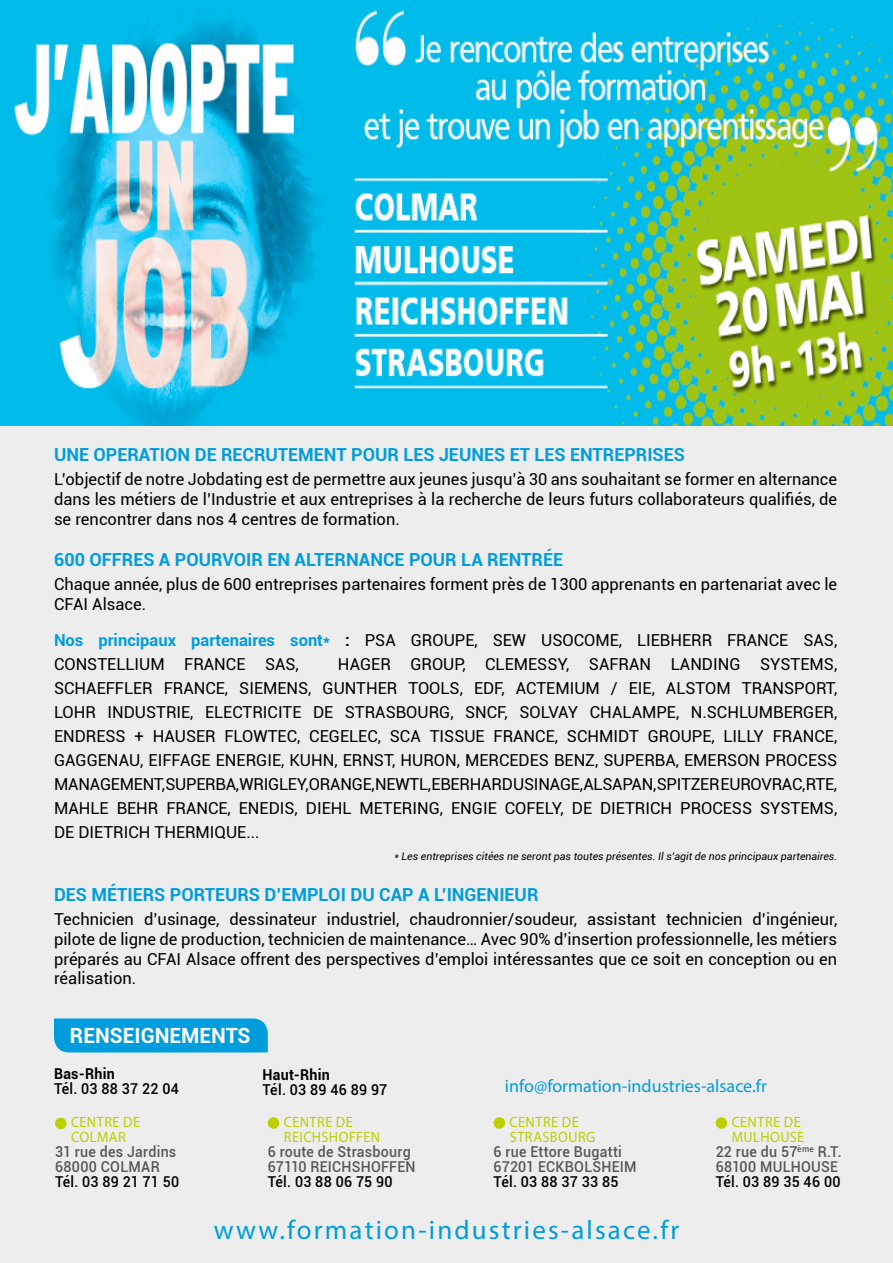
<style>
.page{position:relative;width:893px;height:1263px;background:#fff}
.page>*{position:absolute;margin:0;border:0;box-sizing:border-box;transform-origin:0 0}
.t1{font:27px "Myriad Pro";letter-spacing:.08em;color:#009ddc}
.t2{font:700 21px "Roboto";color:#fff}
.t3{font:700 18px "Roboto";color:#009ddc}
.t4{font:18px "Myriad Pro";color:#009ddc}
.t5{font:16.5px/24px "Roboto";color:#000;text-align:justify}
.t6{font:500 15px/15px "Roboto";letter-spacing:.02em;color:#575756;scale:.95 1}
.t7{font:500 15px "Roboto";letter-spacing:.015em;color:#000;scale:.95 1}
.t8{font:15px/15px "Myriad Pro";letter-spacing:.035em;color:#bccf00;scale:.95 1}
.t9{font:700 15px "Roboto";letter-spacing:.015em;color:#000;scale:.95 1}
.t10{font:italic 10.5px "Roboto";color:#000}
.s1{font-weight:700;color:#009ddc}
.s2{font-weight:700}
</style>
<div class="page">
<div style="left:0;top:425px;width:893px;height:838px;background:#ededed"></div>
<img style="left:0;top:0;width:893px;height:425px">
<div style="left:55px;top:1118px;width:12px;height:11px;background:#bccf00;border-radius:50%"></div>
<div style="left:494px;top:1117px;width:11px;height:12px;background:#bccf00;border-radius:50%"></div>
<div style="left:716px;top:1117px;width:11px;height:12px;background:#bccf00;border-radius:50%"></div>
<div style="left:268px;top:1117px;width:11px;height:12px;background:#bccf00;border-radius:50%"></div>
<div style="left:54px;top:1018px;width:214px;height:34px;background:#009ddc"></div>
<p class="t3" style="left:54px;top:442px;width:632px">UNE OPERATION DE RECRUTEMENT POUR LES JEUNES ET LES ENTREPRISES</p>
<p class="t5" style="left:54px;top:469px;width:785px;line-height:19.8px">L’objectif de notre Jobdating est de permettre aux jeunes jusqu’à 30 ans souhaitant se former en alternance dans les métiers de l’Industrie et aux entreprises à la recherche de leurs futurs collaborateurs qualifiés, de se rencontrer dans nos 4 centres de formation.</p>
<p class="t3" style="left:54px;top:547px;width:510px">600 OFFRES A POURVOIR EN ALTERNANCE POUR LA RENTRÉE</p>
<p class="t5" style="left:54px;top:574px;width:785px;line-height:19.8px">Chaque année, plus de 600 entreprises partenaires forment près de 1300 apprenants en partenariat avec le<br>CFAI Alsace.</p>
<p class="t5" style="left:54px;top:627px;width:785px"><span class="s1">Nos principaux partenaires sont*</span> <span class="s2">:</span> PSA GROUPE, SEW USOCOME, LIEBHERR FRANCE SAS,<br>CONSTELLIUM FRANCE SAS,</p>
<p class="t5" style="left:54px;top:651px;width:785px;text-indent:284px">HAGER GROUP, CLEMESSY, SAFRAN LANDING SYSTEMS, SCHAEFFLER FRANCE, SIEMENS, GUNTHER TOOLS, EDF, ACTEMIUM / EIE, ALSTOM TRANSPORT, LOHR INDUSTRIE, ELECTRICITE DE STRASBOURG, SNCF, SOLVAY CHALAMPE, N.SCHLUMBERGER, ENDRESS + HAUSER FLOWTEC, CEGELEC, SCA TISSUE FRANCE, SCHMIDT GROUPE, LILLY FRANCE, GAGGENAU, EIFFAGE ENERGIE, KUHN, ERNST, HURON, MERCEDES BENZ, SUPERBA, EMERSON PROCESS MANAGEMENT, SUPERBA, WRIGLEY, ORANGE, NEWTL, EBERHARD USINAGE, ALSAPAN, SPITZER EUROVRAC, RTE, MAHLE BEHR FRANCE, ENEDIS, DIEHL METERING, ENGIE COFELY, DE DIETRICH PROCESS SYSTEMS, DE DIETRICH THERMIQUE...</p>
<p class="t10" style="left:394px;top:848px;width:444px">* Les entreprises citées ne seront pas toutes présentes. Il s’agit de nos principaux partenaires.</p>
<p class="t3" style="left:54px;top:882px;width:486px">DES MÉTIERS PORTEURS D’EMPLOI DU CAP A L’INGENIEUR</p>
<p class="t5" style="left:54px;top:908px;width:785px;line-height:19.8px">Technicien d’usinage, dessinateur industriel, chaudronnier/soudeur, assistant technicien d’ingénieur, pilote de ligne de production, technicien de maintenance… Avec 90% d’insertion professionnelle, les métiers préparés au CFAI Alsace offrent des perspectives d’emploi intéressantes que ce soit en conception ou en réalisation.</p>
<p class="t2" style="left:70px;top:1021px;width:182px">RENSEIGNEMENTS</p>
<p class="t9" style="left:54px;top:1063px;width:66px">Bas-Rhin</p>
<p class="t7" style="left:54px;top:1078px;width:133px">Tél. 03 88 37 22 04</p>
<p class="t8" style="left:71px;top:1114px;width:74px">CENTRE DE<br>COLMAR</p>
<p class="t6" style="left:55px;top:1144px;width:129px">31 rue des Jardins<br>68000 COLMAR</p>
<p class="t7" style="left:55px;top:1171px;width:132px">Tél. 03 89 21 71 50</p>
<p class="t9" style="left:263px;top:1064px;width:72px">Haut-Rhin</p>
<p class="t7" style="left:263px;top:1079px;width:133px">Tél. 03 89 46 89 97</p>
<p class="t8" style="left:284px;top:1114px;width:103px">CENTRE DE<br>REICHSHOFFEN</p>
<p class="t6" style="left:268px;top:1143px;width:157px">6 route de Strasbourg<br>67110 REICHSHOFFEN</p>
<p class="t7" style="left:268px;top:1171px;width:133px">Tél. 03 88 06 75 90</p>
<p class="t4" style="left:505px;top:1075px;width:263px">info@formation-industries-alsace.fr</p>
<p class="t8" style="left:510px;top:1114px;width:92px">CENTRE DE<br>STRASBOURG</p>
<p class="t6" style="left:494px;top:1143px;width:152px">6 rue Ettore Bugatti<br>67201 ECKBOLSHEIM</p>
<p class="t7" style="left:494px;top:1171px;width:133px">Tél. 03 88 37 33 85</p>
<p class="t8" style="left:732px;top:1114px;width:78px">CENTRE DE<br>MULHOUSE</p>
<p class="t6" style="left:716px;top:1143px;width:134px">22 rue du 57<sup>ème</sup> R.T.<br>68100 MULHOUSE</p>
<p class="t7" style="left:716px;top:1171px;width:133px">Tél. 03 89 35 46 00</p>
<h1 class="t1" style="left:214px;top:1214px;width:467px">www.formation-industries-alsace.fr</h1>
</div>
